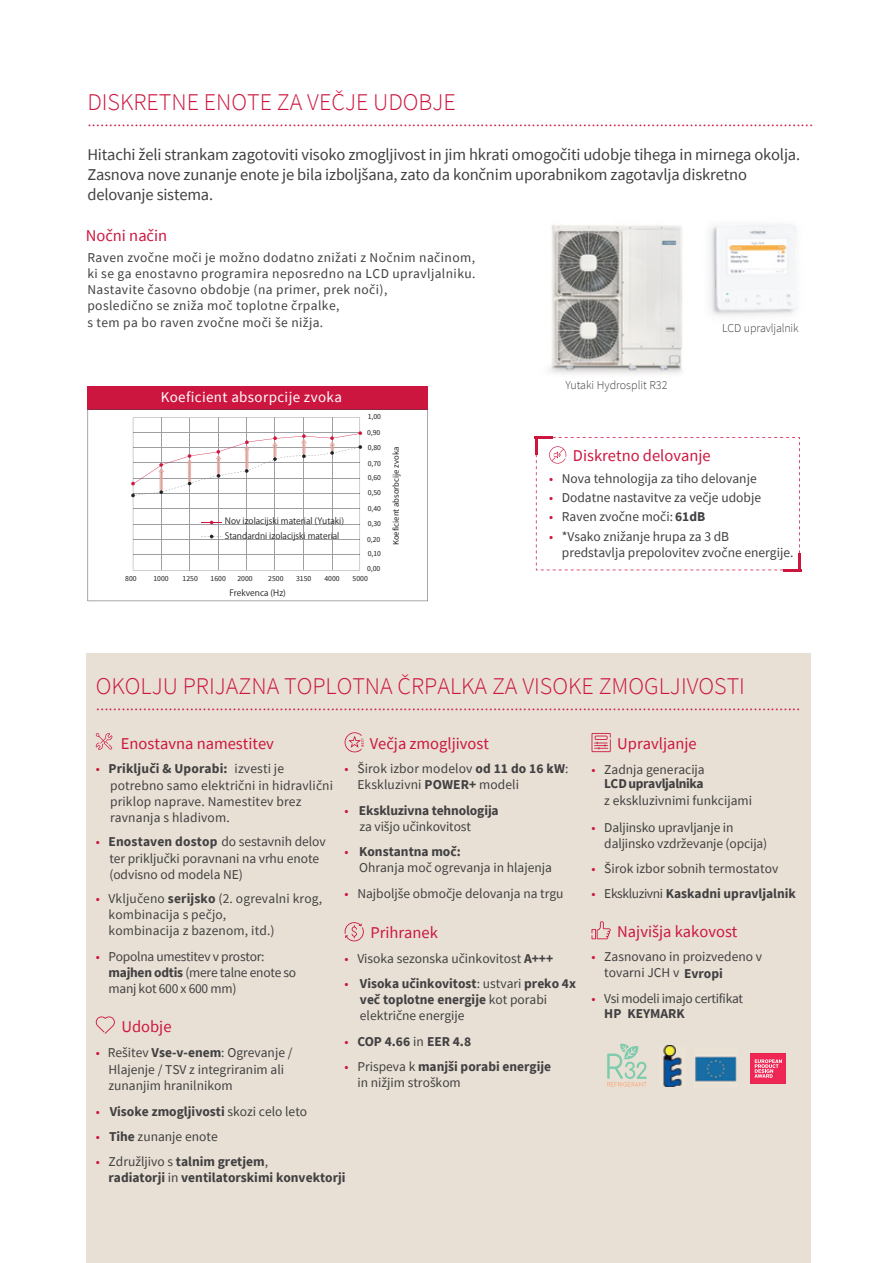
<style>
.page{position:relative;width:893px;height:1263px;background:#fff}
.page>*{position:absolute;margin:0;border:0;box-sizing:border-box;transform-origin:0 0}
.t1{font:300 24px "Source Sans Pro";color:#cd163f}
.t2{font:300 19.5px "Source Sans Pro";color:#cd163f}
.t3{font:16.5px/19.8px "Source Sans Pro";letter-spacing:-.01em;color:#414042}
.t4{font:16.5px "Source Sans Pro";color:#cd163f}
.t5{font:15px "Source Sans Pro";letter-spacing:.025em;color:#fff}
.t6{font:13.5px/16.2px "Source Sans Pro";color:#414042}
.t7{font:700 13.5px/16.2px "Source Sans Pro";color:#414042}
.t8{font:13.5px/16.2px "Source Sans Pro";letter-spacing:.03em;color:#414042}
.t9{font:13.5px/16.2px "Source Sans Pro";letter-spacing:-.02em;color:#414042}
.t10{font:13.5px "Source Sans Pro";color:#cd163f}
.t11{font:300 12px "Source Sans Pro";color:#414042}
.t12{font:8.7px "Koz Go Pr 6 N";color:#231f20}
.t13{font:8.7px "Source Sans Pro";color:#231f20}
.t14{font:7.65px "Source Sans Pro";color:#231f20}
.s1{color:#cd163f}
.s2{font-weight:700}
.s3{font-weight:400;color:#cd163f}
.s4{font-weight:400}
</style>
<div class="page">
<img style="left:549px;top:225px;width:133px;height:150px">
<img style="left:710px;top:224px;width:87px;height:92px">
<div style="left:87px;top:653px;width:724px;height:610px;background:#e8e0d4"></div>
<svg style="left:96px;top:733px;width:16px;height:17px"></svg>
<svg style="left:96px;top:1016px;width:19px;height:18px"></svg>
<svg style="left:345px;top:922px;width:19px;height:19px"></svg>
<svg style="left:345px;top:732px;width:19px;height:20px"></svg>
<svg style="left:607px;top:1043px;width:40px;height:44px"></svg>
<img style="left:663px;top:1045px;width:19px;height:42px">
<svg style="left:750px;top:1053px;width:36px;height:30px"></svg>
<img style="left:695px;top:1056px;width:42px;height:26px">
<svg style="left:591px;top:733px;width:20px;height:19px"></svg>
<svg style="left:591px;top:921px;width:20px;height:18px"></svg>
<div style="left:87px;top:386px;width:341px;height:23px;background:#cd163f"></div>
<svg style="left:88px;top:409px;width:340px;height:192px"></svg>
<hr style="left:535px;top:436px;width:18px;height:3px;background:#cd163f">
<hr style="left:535px;top:436px;width:3px;height:18px;background:#cd163f">
<svg style="left:536px;top:437px;width:264px;height:134px"></svg>
<hr style="left:783px;top:569px;width:18px;height:3px;background:#cd163f">
<hr style="left:798px;top:554px;width:3px;height:18px;background:#cd163f">
<h1 class="t1" style="left:87px;top:88px;width:370px">DISKRETNE ENOTE ZA VEČJE UDOBJE</h1>
<h2 class="t2" style="left:87px;top:108px;width:727px">..........................................................................................................................................................................</h2>
<p class="t3" style="left:87px;top:145px;width:714px">Hitachi želi strankam zagotoviti visoko zmogljivost in jim hkrati omogočiti udobje tihega in mirnega okolja.<br>Zasnova nove zunanje enote je bila izboljšana, zato da končnim uporabnikom zagotavlja diskretno delovanje sistema.</p>
<p class="t4" style="left:86px;top:225px;width:83px">Nočni način</p>
<p class="t8" style="left:87px;top:249px;width:390px">Raven zvočne moči je možno dodatno znižati z Nočnim načinom, ki se ga enostavno programira neposredno na LCD upravljalniku.<br>Nastavite časovno obdobje (na primer, prek noči),<br>posledično se zniža moč toplotne črpalke,<br>s tem pa bo raven zvočne moči še nižja.</p>
<p class="t5" style="left:161px;top:387px;width:183px">Koeficient absorpcije zvoka</p>
<p class="t12" style="left:225px;top:516px;width:121px">Nov izolacijski material (Yutaki)</p>
<p class="t12" style="left:225px;top:531px;width:116px">Standardni izolacijski material</p>
<p class="t14" style="left:368px;top:412px;width:15px">1,00</p>
<p class="t14" style="left:367px;top:427px;width:15px">0,90</p>
<p class="t14" style="left:368px;top:443px;width:15px">0,80</p>
<p class="t14" style="left:368px;top:458px;width:15px">0,70</p>
<p class="t14" style="left:368px;top:473px;width:15px">0,60</p>
<p class="t14" style="left:368px;top:488px;width:15px">0,50</p>
<p class="t14" style="left:368px;top:504px;width:15px">0,40</p>
<p class="t14" style="left:368px;top:518px;width:15px">0,30</p>
<p class="t14" style="left:367px;top:534px;width:15px">0,20</p>
<p class="t14" style="left:368px;top:549px;width:15px">0,10</p>
<p class="t14" style="left:367px;top:563px;width:15px">0,00</p>
<p class="t14" style="left:125px;top:574px;width:13px">800</p>
<p class="t14" style="left:153px;top:574px;width:17px">1000</p>
<p class="t14" style="left:183px;top:574px;width:17px">1250</p>
<p class="t14" style="left:211px;top:574px;width:17px">1600</p>
<p class="t14" style="left:237px;top:574px;width:17px">2000</p>
<p class="t14" style="left:268px;top:574px;width:17px">2500</p>
<p class="t14" style="left:296px;top:574px;width:17px">3150</p>
<p class="t14" style="left:324px;top:574px;width:17px">4000</p>
<p class="t14" style="left:353px;top:574px;width:17px">5000</p>
<p class="t12" style="left:229px;top:588px;width:58px">Frekvenca (Hz)</p>
<p class="t13" style="left:390px;top:545px;width:100px;rotate:-90deg">Koeficient absorbcije zvoka</p>
<p class="t11" style="left:565px;top:378px;width:104px">Yutaki Hydrosplit R32</p>
<p class="t11" style="left:722px;top:321px;width:78px">LCD upravljalnik</p>
<p class="t4" style="left:573px;top:445px;width:139px">Diskretno delovanje</p>
<p class="t6" style="left:549px;top:470px;width:209px"><span class="s1">•</span> Nova tehnologija za tiho delovanje</p>
<p class="t6" style="left:549px;top:489px;width:213px"><span class="s1">•</span> Dodatne nastavitve za večje udobje</p>
<p class="t6" style="left:549px;top:507px;width:158px;line-height:19.2px"><span class="s1">•</span> Raven zvočne moči: <span class="s2">61dB </span><span class="s1">•</span></p>
<p class="t6" style="left:562px;top:528px;width:233px">*Vsako znižanje hrupa za 3 dB predstavlja prepolovitev zvočne energije.</p>
<h1 class="t1" style="left:96px;top:671px;width:651px">OKOLJU PRIJAZNA TOPLOTNA ČRPALKA ZA VISOKE ZMOGLJIVOSTI</h1>
<h2 class="t2" style="left:96px;top:691px;width:706px">.....................................................................................................................................................................</h2>
<p class="t4" style="left:121px;top:733px;width:155px">Enostavna namestitev</p>
<p class="t7" style="left:96px;top:761px;width:133px"><span class="s3">•</span> Priključi &amp; Uporabi:</p>
<p class="t4" style="left:370px;top:733px;width:121px">Večja zmogljivost</p>
<p class="t6" style="left:357px;top:760px;width:213px;text-indent:-13px"><span class="s1">•</span> Širok izbor modelov <span class="s2">od 11 do 16 kW</span>:<br>Ekskluzivni <span class="s2">POWER+</span> modeli</p>
<p class="t4" style="left:617px;top:733px;width:81px">Upravljanje</p>
<p class="t6" style="left:591px;top:762px;width:115px;line-height:14.5px;text-align:right"><span class="s1">•</span> Zadnja generacija<br><span class="s2">LCDupravljalnika</span></p>
<p class="t6" style="left:604px;top:792px;width:149px">z ekskluzivnimi funkcijami</p>
<p class="t6" style="left:604px;top:819px;width:165px;text-indent:-13px"><span class="s1">•</span> Daljinsko upravljanje in daljinsko vzdrževanje (opcija)</p>
<p class="t6" style="left:591px;top:860px;width:188px"><span class="s1">•</span> Širok izbor sobnih termostatov</p>
<p class="t7" style="left:591px;top:885px;width:206px"><span class="s3">•</span> <span class="s4">Ekskluzivni</span> Kaskadni upravljalnik</p>
<p class="t4" style="left:617px;top:921px;width:122px">Najvišja kakovost</p>
<p class="t6" style="left:604px;top:948px;width:159px;text-indent:-13px"><span class="s1">•</span> Zasnovano in proizvedeno v tovarni JCH v <span class="s2">Evropi</span></p>
<p class="t10" style="left:591px;top:990px;width:6px">•</p>
<p class="t7" style="left:604px;top:1005px;width:82px">HP KEYMARK</p>
<p class="t6" style="left:110px;top:761px;width:225px;text-indent:125px">izvesti je potrebno samo električni in hidravlični priklop naprave. Namestitev brez ravnanja s hladivom.</p>
<p class="t6" style="left:109px;top:834px;width:218px;text-indent:-14px"><span class="s1">•</span> <span class="s2">Enostaven dostop</span> do sestavnih delov ter priključki poravnani na vrhu enote (odvisno od modela NE)</p>
<p class="t6" style="left:109px;top:890px;width:215px;text-indent:-13px"><span class="s1">•</span> Vključeno <span class="s2">serijsko</span> (2. ogrevalni krog, kombinacija s pečjo,<br>kombinacija z bazenom, itd.)</p>
<p class="t9" style="left:109px;top:948px;width:189px;text-indent:-13px"><span class="s1">•</span> Popolna umestitev v prostor: <span class="s2">majhen odtis</span> (mere talne enote so manj kot 600 x 600 mm)</p>
<p class="t4" style="left:121px;top:1016px;width:52px">Udobje</p>
<p class="t6" style="left:109px;top:1045px;width:185px;text-indent:-13px"><span class="s1">•</span> Rešitev <span class="s2">Vse-v-enem</span>: Ogrevanje /<br>Hlajenje / TSV z integriranim ali zunanjim hranilnikom</p>
<p class="t7" style="left:96px;top:1103px;width:213px"><span class="s3">•</span> Visoke zmogljivosti <span class="s4">skozi celo leto</span></p>
<p class="t6" style="left:96px;top:1128px;width:123px"><span class="s1">•</span> <span class="s2">Tihe</span> zunanje enote</p>
<p class="t7" style="left:109px;top:1153px;width:239px;text-indent:-13px"><span class="s3">•</span> <span class="s4">Združljivo s</span> talnim gretjem<span class="s4">,<br></span>radiatorji <span class="s4">in</span> ventilatorskimi konvektorji</p>
<p class="t6" style="left:550px;top:760px;width:5px">:</p>
<p class="t7" style="left:360px;top:802px;width:141px;text-indent:-15px"><span class="s3">•</span> Ekskluzivna tehnologija <span class="s4">za višjo učinkovitost</span></p>
<p class="t6" style="left:359px;top:843px;width:194px;text-indent:-15px"><span class="s1">•</span> <span class="s2">Konstantna moč:<br></span>Ohranja moč ogrevanja in hlajenja</p>
<p class="t6" style="left:345px;top:885px;width:220px"><span class="s1">•</span> Najboljše območje delovanja na trgu</p>
<p class="t4" style="left:370px;top:922px;width:69px">Prihranek</p>
<p class="t6" style="left:357px;top:950px;width:197px">Visoka sezonska učinkovitost <span class="s2">A+++</span></p>
<p class="t10" style="left:345px;top:950px;width:6px">•</p>
<p class="t7" style="left:360px;top:975px;width:218px;text-indent:-15px"><span class="s3">•</span> Visoka učinkovitost<span class="s4">: ustvari</span> preko 4x več toplotne energije <span class="s4">kot porabi električne energije</span></p>
<p class="t7" style="left:345px;top:1033px;width:128px"><span class="s3">•</span> COP 4.66 <span class="s4">in</span> EER 4.8</p>
<p class="t6" style="left:357px;top:1058px;width:195px;text-indent:-13px"><span class="s1">•</span> Prispeva k <span class="s2">manjši porabi energije </span>in nižjim stroškom</p>
<p class="t9" style="left:604px;top:990px;width:141px">Vsi modeli imajo certifikat</p>
</div>
